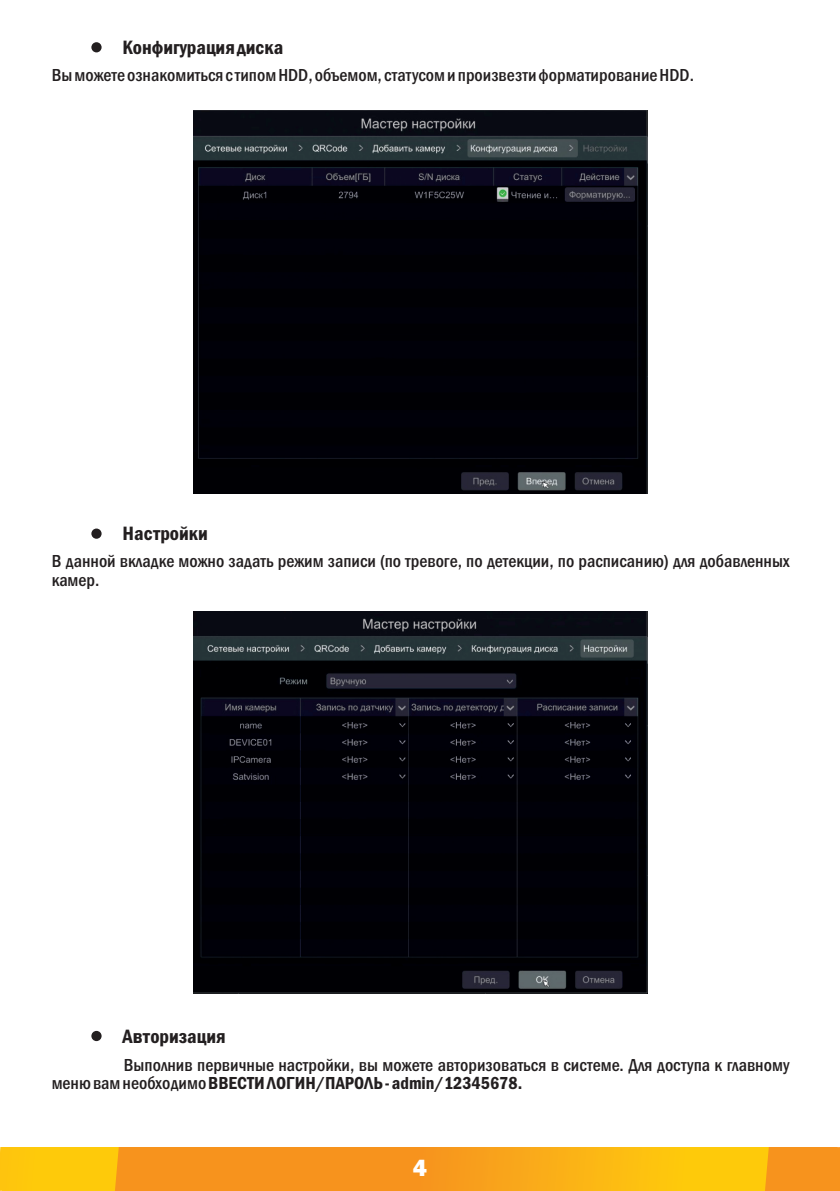
<style>
.page{position:relative;width:840px;height:1191px;background:#fff}
.page>*{position:absolute;margin:0;border:0;box-sizing:border-box;transform-origin:0 0}
.t1{font:800 24px "Franklin Gothic";color:#fff}
.t2{font:600 condensed 20px "Franklin Gothic";color:#231f20}
.t3{font:500 condensed 18px/18px "Franklin Gothic";color:#231f20}
.s1{font-weight:600}
</style>
<div class="page">
<svg style="left:1px;top:1147px;width:838px;height:43px;background:#f9a816"></svg>
<div style="left:91px;top:42px;width:10px;height:10px;background:#231f20;border-radius:50%"></div>
<div style="left:91px;top:528px;width:10px;height:11px;background:#231f20;border-radius:50%"></div>
<img style="left:193px;top:110px;width:454px;height:383px">
<img style="left:193px;top:611px;width:454px;height:382px">
<div style="left:91px;top:1031px;width:10px;height:10px;background:#231f20;border-radius:50%"></div>
<p class="t2" style="left:122px;top:40px;width:162px">Конфигурация диска</p>
<p class="t3" style="left:52px;top:68px;width:643px">Вы можете ознакомиться с типом HDD, объемом, статусом и произвезти форматирование HDD.</p>
<p class="t2" style="left:122px;top:526px;width:87px">Настройки</p>
<p class="t3" style="left:52px;top:554px;width:739px">В данной вкладке можно задать режим записи (по тревоге, по детекции, по расписанию) для добавленных камер.</p>
<p class="t2" style="left:122px;top:1029px;width:105px">Авторизация</p>
<p class="t3" style="left:52px;top:1057px;width:738px;text-indent:72px">Выполнив первичные настройки, вы можете авторизоваться в системе. Для доступа к главному меню вам необходимо <span class="s1">ВВЕСТИ ЛОГИН/ПАРОЛЬ - admin/12345678.</span></p>
<h1 class="t1" style="left:412px;top:1159px;width:16px">4</h1>
</div>
